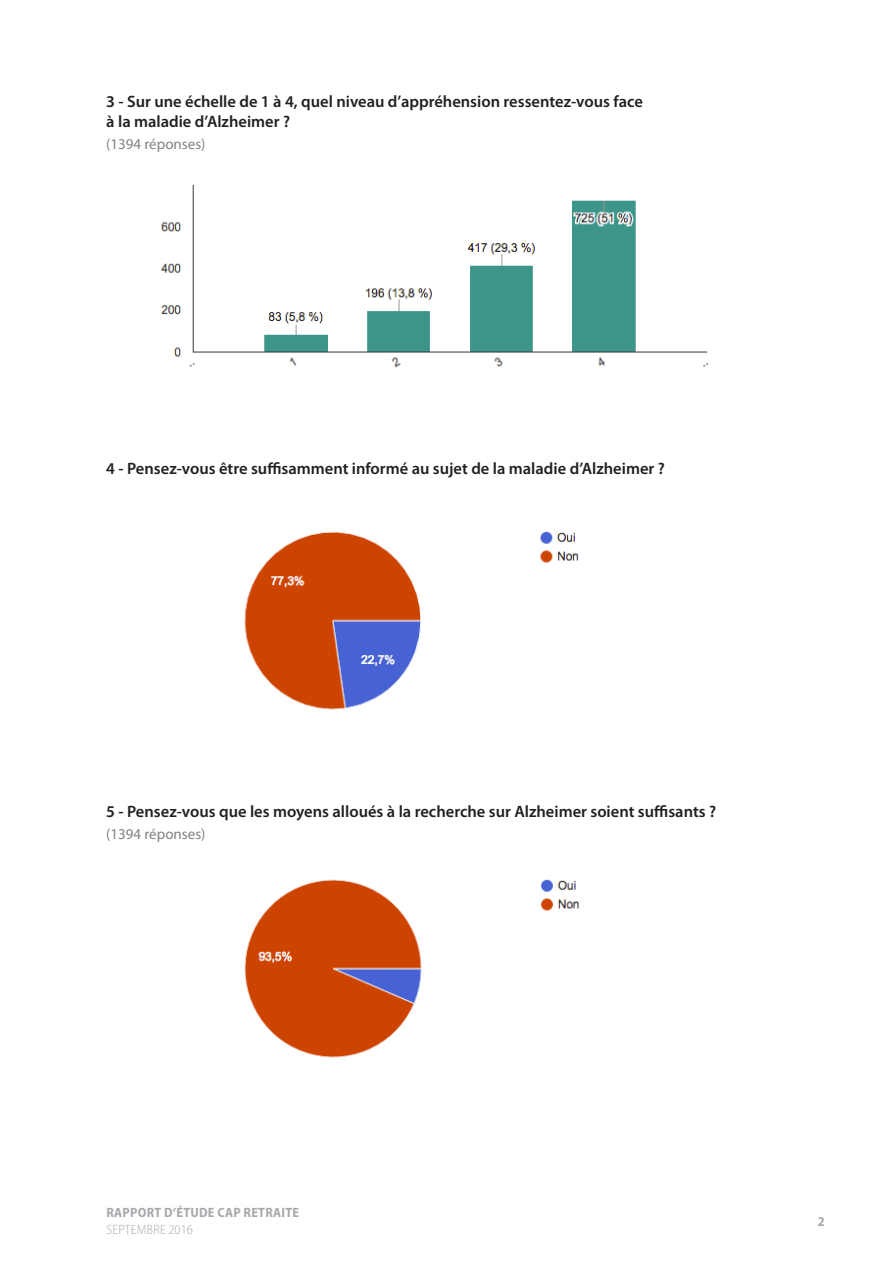
<style>
.page{position:relative;width:893px;height:1263px;background:#fff}
.page>*{position:absolute;margin:0;border:0;box-sizing:border-box;transform-origin:0 0}
.t1{font:600 16.5px/19.8px "Myriad Pro";color:#231f20}
.t2{font:15px "Myriad Pro";color:#808285}
.t3{font:700 semi-condensed 13.5px "Myriad Pro";letter-spacing:.02em;color:#a8a9ad}
.t4{font:300 semi-condensed 13.5px "Myriad Pro";letter-spacing:.02em;color:#a8a9ad}
</style>
<div class="page">
<img style="left:161px;top:184px;width:548px;height:184px">
<img style="left:244px;top:531px;width:335px;height:179px">
<img style="left:244px;top:879px;width:336px;height:179px">
<p class="t1" style="left:106px;top:92px;width:538px">3 - Sur une échelle de 1 à 4, quel niveau d’appréhension ressentez-vous face à la maladie d’Alzheimer ?</p>
<p class="t2" style="left:106px;top:135px;width:101px">(1394 réponses)</p>
<p class="t1" style="left:106px;top:459px;width:560px">4 - Pensez-vous être suffisamment informé au sujet de la maladie d’Alzheimer ?</p>
<p class="t1" style="left:106px;top:802px;width:611px">5 - Pensez-vous que les moyens alloués à la recherche sur Alzheimer soient suffisants ?</p>
<p class="t2" style="left:106px;top:825px;width:101px">(1394 réponses)</p>
<p class="t3" style="left:106px;top:1204px;width:194px">RAPPORT D’ÉTUDE CAP RETRAITE</p>
<p class="t4" style="left:106px;top:1221px;width:88px">SEPTEMBRE 2016</p>
<p class="t3" style="left:818px;top:1212px;width:8px">2</p>
</div>
